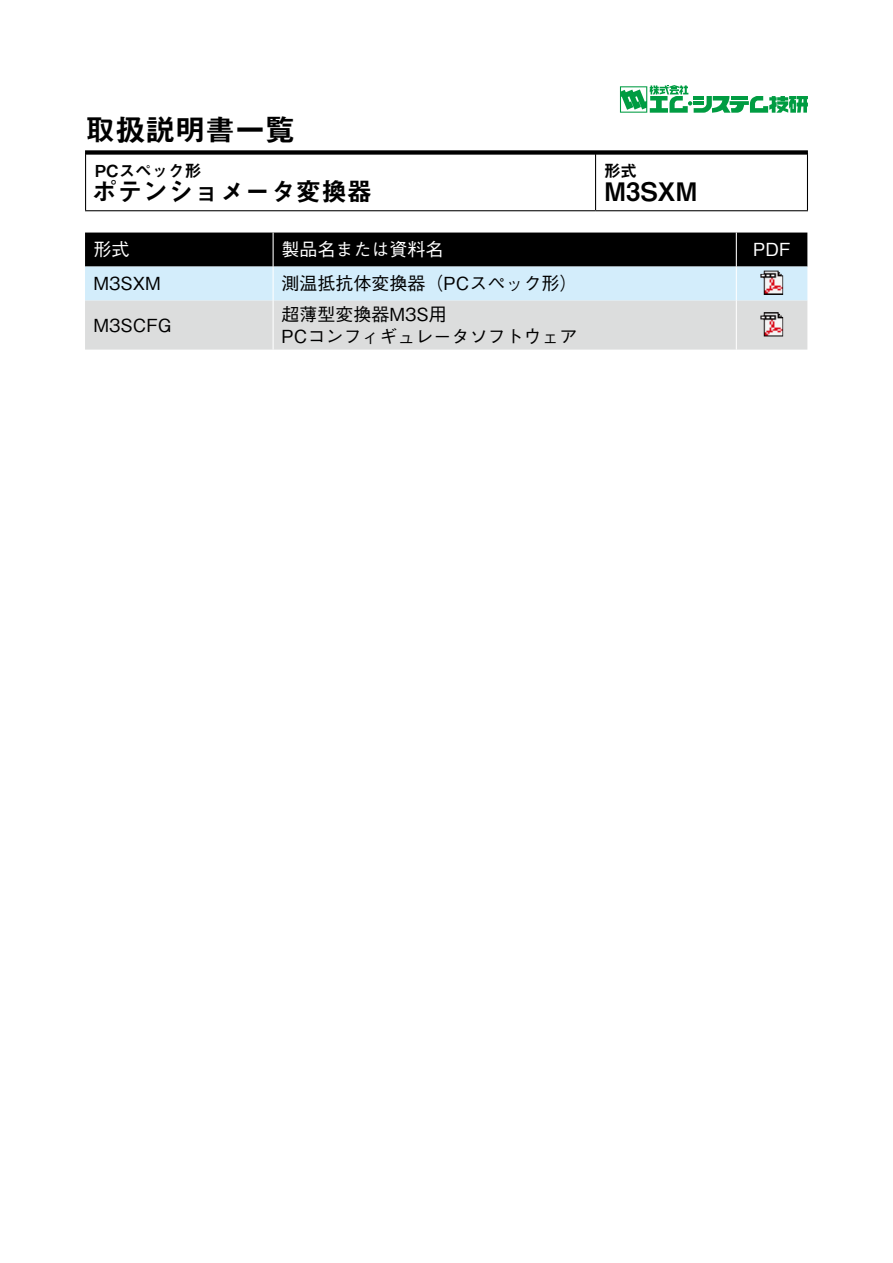
<style>
.page{position:relative;width:893px;height:1263px;background:#fff}
.page>*{position:absolute;margin:0;border:0;box-sizing:border-box;transform-origin:0 0}
.t1{font:30px "Midashi Go Pro MB31";color:#000}
.t2{font:25.5px "Midashi Go Pro MB31";color:#000}
.t3{font:500 18px "Gothic BBB Pro";color:#000}
.t4{font:500 18px "Gothic BBB Pro";color:#fff}
.t5{font:16.5px "Midashi Go Pro MB31";color:#000}
</style>
<div class="page">
<div style="left:85px;top:150px;width:723px;height:5px;background:#000"></div>
<svg style="left:620px;top:85px;width:188px;height:28px"></svg>
<hr style="left:595px;top:154px;width:1px;height:56px;background:#000">
<hr style="left:85px;top:154px;width:1px;height:56px;background:#000">
<hr style="left:807px;top:154px;width:1px;height:56px;background:#000">
<hr style="left:85px;top:210px;width:511px;height:1px;background:#000">
<hr style="left:596px;top:210px;width:212px;height:1px;background:#000">
<svg style="left:85px;top:233px;width:722px;height:117px;background:#9aa2a6"></svg>
<hr style="left:273px;top:233px;width:1px;height:34px;background:#fff">
<hr style="left:736px;top:233px;width:1px;height:34px;background:#fff">
<hr style="left:273px;top:267px;width:1px;height:34px;background:#fff">
<hr style="left:736px;top:267px;width:1px;height:34px;background:#fff">
<hr style="left:273px;top:301px;width:1px;height:49px;background:#fff">
<hr style="left:736px;top:301px;width:1px;height:49px;background:#fff">
<img style="left:761px;top:271px;width:22px;height:24px">
<img style="left:761px;top:312px;width:22px;height:24px">
<h1 class="t1" style="left:85px;top:106px;width:211px">取扱説明書一覧</h1>
<p class="t5" style="left:95px;top:157px;width:108px">PCスペック形</p>
<h2 class="t2" style="left:92px;top:171px;width:282px">ポテンショメータ変換器</h2>
<p class="t4" style="left:94px;top:235px;width:37px">形式</p>
<p class="t3" style="left:94px;top:269px;width:69px">M3SXM</p>
<p class="t3" style="left:94px;top:311px;width:79px">M3SCFG</p>
<p class="t4" style="left:282px;top:235px;width:163px">製品名または資料名</p>
<p class="t3" style="left:282px;top:269px;width:297px">測温抵抗体変換器（PCスペック形(</p>
<p class="t3" style="left:282px;top:299px;width:167px">超薄型変換器M3S用</p>
<p class="t3" style="left:282px;top:322px;width:297px">PCコンフィギュレータソフトウェア</p>
<p class="t5" style="left:604px;top:157px;width:34px">形式</p>
<h2 class="t2" style="left:604px;top:171px;width:95px">M3SXM</h2>
<p class="t4" style="left:753px;top:235px;width:39px">PDF</p>
</div>
